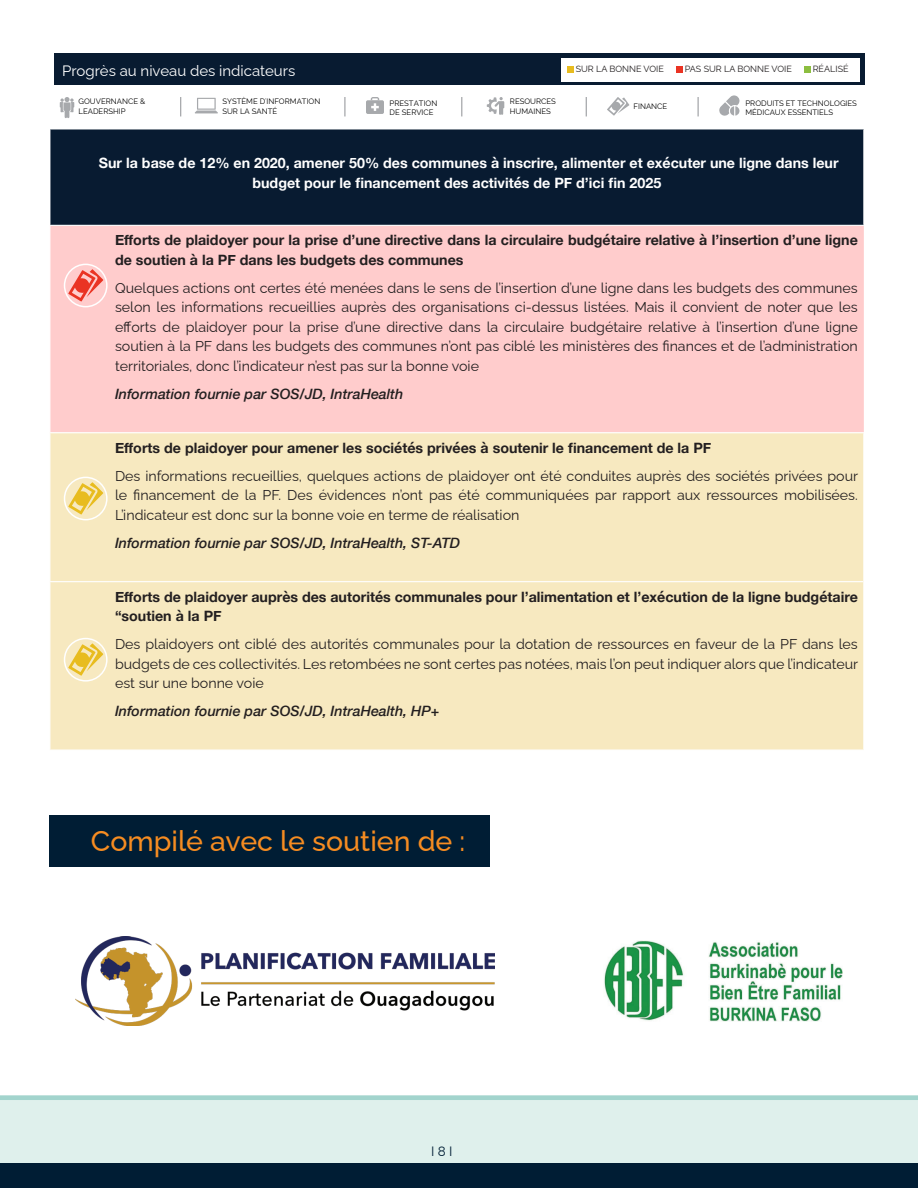
<style>
.page{position:relative;width:918px;height:1188px;background:#fff}
.page>*{position:absolute;margin:0;border:0;box-sizing:border-box;transform-origin:0 0}
.boxe{font:500 28.5px "Raleway";color:#f68c21}
.boxe-2{font:15px "Raleway";color:#fff}
.boxe-3{font:14.25px/19.5px "Raleway";color:#231f20;text-align:justify}
.boxe-4{font:700 14.25px/19.5px "Helvetica Neue";color:#231f20}
.t1{font:700 14.25px "Helvetica Neue";color:#fff}
.boxe-5{font:italic 500 14.25px "Helvetica Neue";color:#231f20}
.t2{font:13.5px "Raleway";color:#001d34}
.boxe-6{font:9px "Raleway";color:#231f20}
.t3{font:7.65px/9.3px "Raleway";color:#000}
</style>
<div class="page">
<div style="left:54px;top:54px;width:810px;height:31px;background:#081b31"></div>
<div style="left:50px;top:129px;width:814px;height:96px;background:#081b31"></div>
<div style="left:50px;top:226px;width:814px;height:206px;background:#fcc"></div>
<div style="left:50px;top:433px;width:813px;height:317px;background:#f7e9c0"></div>
<hr style="left:863px;top:129px;width:1px;height:96px;background:#fff">
<hr style="left:49px;top:581px;width:60px;height:1px;background:#fff">
<hr style="left:109px;top:581px;width:754px;height:1px;background:#fff">
<div style="left:561px;top:58px;width:299px;height:24px;background:#fff"></div>
<svg style="left:567px;top:66px;width:6px;height:6px"></svg>
<svg style="left:676px;top:66px;width:6px;height:6px"></svg>
<svg style="left:804px;top:66px;width:6px;height:6px"></svg>
<svg style="left:60px;top:97px;width:14px;height:21px"></svg>
<svg style="left:366px;top:97px;width:18px;height:17px"></svg>
<svg style="left:607px;top:97px;width:22px;height:19px"></svg>
<svg style="left:180px;top:97px;width:1px;height:19px"></svg>
<svg style="left:344px;top:97px;width:2px;height:19px"></svg>
<svg style="left:461px;top:97px;width:1px;height:19px"></svg>
<svg style="left:586px;top:97px;width:1px;height:19px"></svg>
<svg style="left:487px;top:97px;width:17px;height:18px"></svg>
<svg style="left:195px;top:98px;width:23px;height:15px"></svg>
<svg style="left:719px;top:95px;width:20px;height:21px"></svg>
<svg style="left:697px;top:97px;width:2px;height:19px"></svg>
<div style="left:64px;top:264px;width:44px;height:43px;border:2px solid #fff;border-radius:50%"></div>
<svg style="left:68px;top:269px;width:35px;height:32px"></svg>
<div style="left:64px;top:477px;width:44px;height:43px;border:2px solid #fff;border-radius:50%"></div>
<svg style="left:68px;top:482px;width:35px;height:32px"></svg>
<div style="left:64px;top:638px;width:44px;height:44px;border:2px solid #fff;border-radius:50%"></div>
<svg style="left:68px;top:643px;width:35px;height:33px"></svg>
<div style="left:49px;top:815px;width:441px;height:52px;background:#001d34"></div>
<div style="left:0;top:1096px;width:918px;height:92px;background:#dff0ec"></div>
<hr style="left:0;top:1096px;width:918px;height:4px;background:#a2d4cd">
<div style="left:0;top:1163px;width:918px;height:25px;background:#001d34"></div>
<img style="left:75px;top:937px;width:420px;height:89px">
<img style="left:604px;top:941px;width:239px;height:81px">
<p class="boxe-2" style="left:62px;top:59px;width:235px">Progrès au niveau des indicateurs</p>
<p class="boxe-6" style="left:576px;top:62px;width:90px">SUR LA BONNE VOIE</p>
<p class="boxe-6" style="left:685px;top:62px;width:109px">PAS SUR LA BONNE VOIE</p>
<p class="boxe-6" style="left:813px;top:62px;width:37px">RÉALISÉ</p>
<p class="t3" style="left:222px;top:97px;width:99px">SYSTÈME D'INFORMATION<br>SUR LA SANTÉ</p>
<p class="t3" style="left:510px;top:97px;width:48px">RESOURCES<br>HUMAINES</p>
<p class="t3" style="left:745px;top:98px;width:113px">PRODUITS ET TECHNOLOGIES<br>MÉDICAUX ESSENTIELS</p>
<p class="t3" style="left:79px;top:97px;width:68px">GOUVERNANCE &amp;<br>LEADERSHIP</p>
<p class="t3" style="left:390px;top:99px;width:49px">PRESTATION<br>DE SERVICE</p>
<p class="t3" style="left:634px;top:101px;width:35px">FINANCE</p>
<p class="t1" style="left:99px;top:152px;width:741px">Sur la base de 12% en 2020, amener 50% des communes à inscrire, alimenter et exécuter une ligne dans leur</p>
<p class="t1" style="left:252px;top:172px;width:410px">budget pour le financement des activités de PF d’ici fin 2025</p>
<p class="boxe-4" style="left:115px;top:231px;width:744px">Efforts de plaidoyer pour la prise d’une directive dans la circulaire budgétaire relative à l’insertion d’une ligne de soutien à la PF dans les budgets des communes</p>
<p class="boxe-3" style="left:115px;top:276px;width:744px">Quelques actions ont certes été menées dans le sens de l’insertion d’une ligne dans les budgets des communes selon les informations recueillies auprès des organisations ci-dessus listées. Mais il convient de noter que les efforts de plaidoyer pour la prise d’une directive dans la circulaire budgétaire relative à l’insertion d’une ligne soutien à la PF dans les budgets des communes n’ont pas ciblé les ministères des finances et de l’administration territoriales, donc l’indicateur n’est pas sur la bonne voie</p>
<p class="boxe-5" style="left:115px;top:381px;width:290px">Information fournie par SOS/JD, IntraHealth</p>
<p class="boxe-4" style="left:115px;top:438px;width:598px">Efforts de plaidoyer pour amener les sociétés privées à soutenir le financement de la PF</p>
<p class="boxe-3" style="left:115px;top:464px;width:745px">Des informations recueillies, quelques actions de plaidoyer ont été conduites auprès des sociétés privées pour le financement de la PF. Des évidences n’ont pas été communiquées par rapport aux ressources mobilisées.<br>L’indicateur est donc sur la bonne voie en terme de réalisation</p>
<p class="boxe-5" style="left:115px;top:530px;width:347px">Information fournie par SOS/JD, IntraHealth, ST-ATD</p>
<p class="boxe-4" style="left:115px;top:587px;width:744px">Efforts de plaidoyer auprès des autorités communales pour l’alimentation et l’exécution de la ligne budgétaire “soutien à la PF</p>
<p class="boxe-3" style="left:115px;top:633px;width:745px">Des plaidoyers ont ciblé des autorités communales pour la dotation de ressources en faveur de la PF dans les budgets de ces collectivités. Les retombées ne sont certes pas notées, mais l’on peut indiquer alors que l’indicateur est sur une bonne voie</p>
<p class="boxe-5" style="left:115px;top:699px;width:326px">Information fournie par SOS/JD, IntraHealth, HP+</p>
<p class="boxe" style="left:91px;top:818px;width:376px">Compilé avec le soutien de :</p>
<p class="t2" style="left:431px;top:1141px;width:23px">I 8 I</p>
</div>
